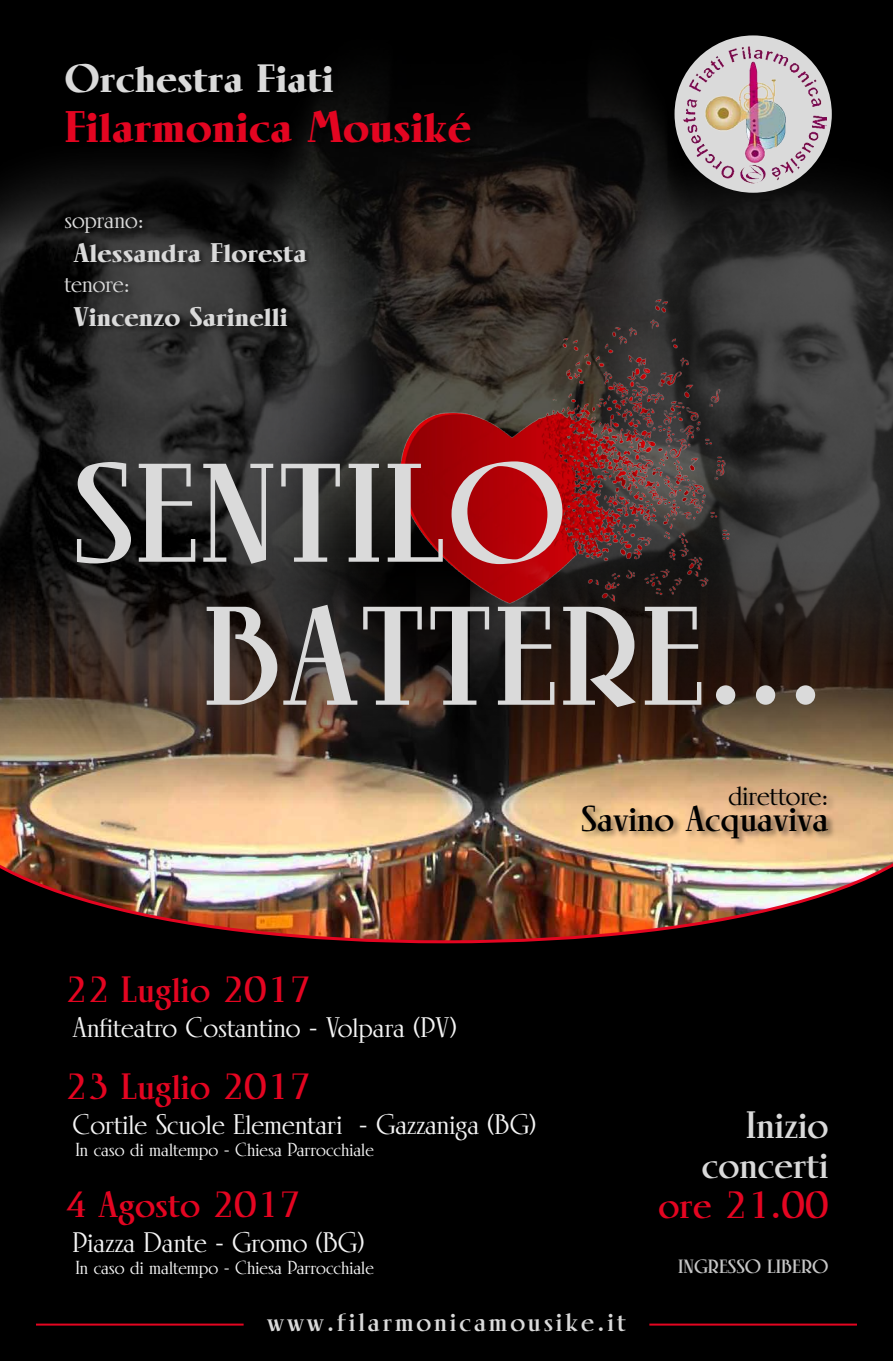
<style>
.page{position:relative;width:893px;height:1361px;background:#000}
.page>*{position:absolute;margin:0;border:0;box-sizing:border-box;transform-origin:0 0}
.t1{font:800 145.7px/143px "Linotype Rowena";color:#dadada}
.t2{font:900 46px "Linotype Rowena";color:#e40521}
.t3{font:900 41.1px "Linotype Rowena";color:#dadada}
.t4{font:800 39.7px/39.9px "Linotype Rowena";color:#dadada;text-align:right}
.t5{font:800 39.7px "Linotype Rowena";color:#e40521}
.t6{font:800 38.1px "Linotype Rowena";color:#e40521}
.t7{font:800 37.3px "Linotype Rowena";color:#000}
.t8{font:500 29.4px "Linotype Rowena";color:#f4f4f4}
.t9{font:500 29.1px "Linotype Rowena";color:#000}
.t10{font:900 28px "Linotype Rowena";color:#dadada}
.t11{font:800 28px "Linotype Rowena";letter-spacing:.1em;color:#dadada}
.t12{font:500 25.2px "Linotype Rowena";color:#dadada}
.t13{font:800 19.9px "Linotype Rowena";color:#c6c6c6}
.t14{font:500 19.6px "Linotype Rowena";color:#f4f4f4}
</style>
<div class="page">
<img style="left:501px;top:85px;width:150px;height:33px">
<img style="left:501px;top:118px;width:392px;height:383px">
<img style="left:0;top:114px;width:501px;height:387px">
<img style="left:0;top:501px;width:893px;height:443px">
<div style="left:63px;top:216px;width:250px;height:117px;background:#000;opacity:.5"></div>
<hr style="left:36px;top:1323px;width:208px;height:2px;background:#e40521">
<hr style="left:649px;top:1323px;width:208px;height:2px;background:#e40521">
<img style="left:370px;top:294px;width:380px;height:323px">
<div style="left:64px;top:61px;width:414px;height:89px;background:#000"></div>
<div style="left:674px;top:35px;width:158px;height:158px;background:#dadada;border-radius:50%"></div>
<img style="left:681px;top:44px;width:145px;height:140px">
<div style="left:581px;top:784px;width:256px;height:63px;background:#000;opacity:.5"></div>
<h3 class="t3" style="left:64px;top:55px;width:271px">Orchestra Fiati</h3>
<h2 class="t2" style="left:64px;top:101px;width:409px">Filarmonica Mousiké</h2>
<p class="t12" style="left:64px;top:206px;width:81px">soprano:</p>
<p class="t10" style="left:73px;top:237px;width:235px">Alessandra Floresta</p>
<p class="t12" style="left:64px;top:270px;width:67px">tenore:</p>
<p class="t10" style="left:73px;top:301px;width:216px">Vincenzo Sarinelli</p>
<h1 class="t1" style="left:202px;top:442px;width:625px;text-indent:-130px">SENTILO<br>BATTERE...</h1>
<p class="t9" style="left:728px;top:779px;width:102px">direttore:</p>
<p class="t7" style="left:581px;top:798px;width:249px">Savino Acquaviva</p>
<p class="t6" style="left:64px;top:969px;width:249px">22 Luglio 2017</p>
<p class="t8" style="left:73px;top:1012px;width:385px">Anfiteatro Costantino - Volpara (PV)</p>
<p class="t6" style="left:64px;top:1065px;width:249px">23 Luglio 2017</p>
<p class="t8" style="left:73px;top:1108px;width:465px">Cortile Scuole Elementari - Gazzaniga (BG)</p>
<p class="t14" style="left:75px;top:1138px;width:300px">In caso di maltempo - Chiesa Parrocchiale</p>
<p class="t6" style="left:64px;top:1183px;width:239px">4 Agosto 2017</p>
<p class="t8" style="left:73px;top:1226px;width:293px">Piazza Dante - Gromo (BG)</p>
<p class="t14" style="left:75px;top:1256px;width:300px">In caso di maltempo - Chiesa Parrocchiale</p>
<h3 class="t4" style="left:702px;top:1105px;width:128px">Inizio concerti</h3>
<h3 class="t5" style="left:658px;top:1183px;width:172px">ore 21.00</h3>
<p class="t13" style="left:678px;top:1256px;width:152px">INGRESSO LIBERO</p>
<p class="t11" style="left:267px;top:1307px;width:360px">www.filarmonicamousike.it</p>
</div>
